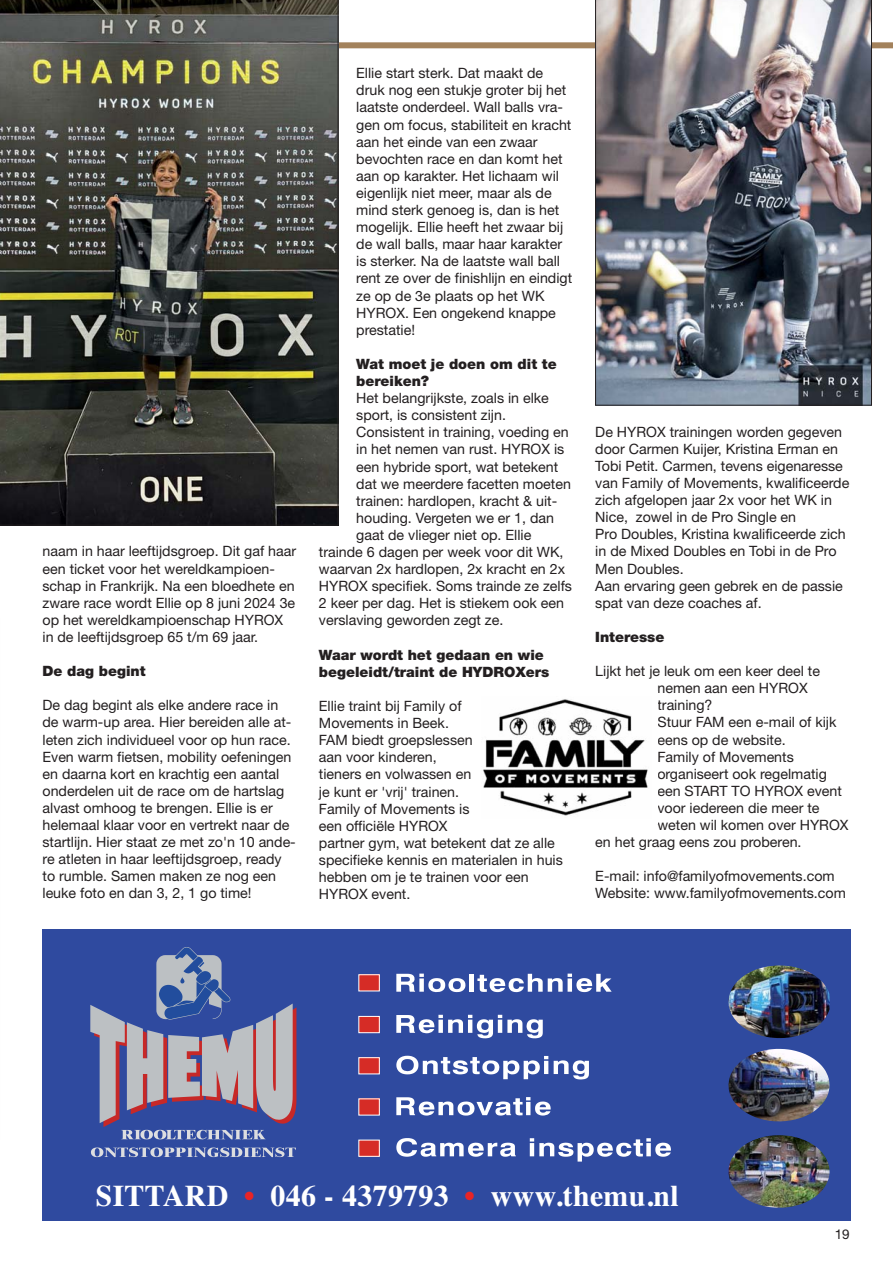
<style>
.page{position:relative;width:893px;height:1263px;background:#fff}
.page>*{position:absolute;margin:0;border:0;box-sizing:border-box;transform-origin:0 0}
.t1{font:700 30px "Times";letter-spacing:.01em;color:#fff}
.t2{font:14.25px/17.1px "Helvetica Neue";color:#231f20}
.t3{font:900 14.25px/17.1px "Helvetica Neue";color:#231f20}
.t4{font:13.5px "Helvetica Neue";color:#231f20}
.s1{color:#e92426}
</style>
<div class="page">
<div style="left:285px;top:42px;width:608px;height:6px;background:#a3825c"></div>
<hr style="left:0;top:1032px;width:1px;height:231px;background:#52c1af">
<img style="left:0;top:1032px;width:1px;height:108px">
<div style="left:43px;top:929px;width:807px;height:291px;background:#2f4a9f"></div>
<svg style="left:91px;top:1147px;width:205px;height:10px"></svg>
<svg style="left:90px;top:947px;width:206px;height:192px"></svg>
<img style="left:728px;top:965px;width:101px;height:73px">
<img style="left:728px;top:1049px;width:101px;height:73px">
<svg style="left:396px;top:973px;width:70px;height:19px"></svg>
<div style="left:469px;top:974px;width:5px;height:18px;background:#fff"></div>
<svg style="left:477px;top:973px;width:135px;height:19px"></svg>
<svg style="left:396px;top:1015px;width:147px;height:23px"></svg>
<svg style="left:396px;top:1056px;width:152px;height:23px"></svg>
<hr style="left:544px;top:1061px;width:4px;height:13px;background:#fff">
<svg style="left:554px;top:1060px;width:35px;height:19px"></svg>
<svg style="left:396px;top:1097px;width:155px;height:18px"></svg>
<svg style="left:396px;top:1138px;width:120px;height:19px"></svg>
<svg style="left:530px;top:1138px;width:141px;height:23px"></svg>
<div style="left:359px;top:1140px;width:20px;height:16px;background:#d62c26"></div>
<div style="left:359px;top:1099px;width:20px;height:16px;background:#d62c26"></div>
<div style="left:359px;top:1058px;width:20px;height:16px;background:#d62c26"></div>
<div style="left:359px;top:1016px;width:20px;height:17px;background:#d62c26"></div>
<div style="left:359px;top:1016px;width:20px;height:17px;border:1px solid #fff"></div>
<div style="left:359px;top:975px;width:20px;height:16px;background:#d62c26"></div>
<img style="left:728px;top:1135px;width:102px;height:73px">
<svg style="left:0;top:0;width:338px;height:525px"></svg>
<img style="left:595px;top:0;width:277px;height:405px">
<img style="left:483px;top:699px;width:165px;height:117px">
<p class="t2" style="left:43px;top:544px;width:255px">naam in haar leeftijdsgroep. Dit gaf haar een ticket voor het wereldkampioen&shy;schap in Frankrijk. Na een bloedhete en zware race wordt Ellie op 8 juni 2024 3e op het wereldkampioenschap HYROX in de leeftijdsgroep 65 t/m 69 jaar.</p>
<p class="t3" style="left:43px;top:664px;width:105px">De dag begint</p>
<p class="t2" style="left:43px;top:698px;width:255px">De dag begint als elke andere race in de warm-up area. Hier bereiden alle at&shy;leten zich individueel voor op hun race.<br>Even warm fietsen, mobility oefeningen en daarna kort en krachtig een aantal onderdelen uit de race om de hartslag alvast omhoog te brengen. Ellie is er helemaal klaar voor en vertrekt naar de startlijn. Hier staat ze met zo'n 10 ande&shy;re atleten in haar leeftijdsgroep, ready to rumble. Samen maken ze nog een leuke foto en dan 3, 2, 1 go time!</p>
<p class="t2" style="left:356px;top:66px;width:217px">Ellie start sterk. Dat maakt de druk nog een stukje groter bij het laatste onderdeel. Wall balls vra&shy;gen om focus, stabiliteit en kracht aan het einde van een zwaar bevochten race en dan komt het aan op karakter. Het lichaam wil eigenlijk niet meer, maar als de mind sterk genoeg is, dan is het mogelijk. Ellie heeft het zwaar bij de wall balls, maar haar karakter is sterker. Na de laatste wall ball rent ze over de finishlijn en eindigt ze op de 3e plaats op het WK<br>HYROX. Een ongekend knappe prestatie!</p>
<p class="t3" style="left:356px;top:356px;width:202px">Wat moet je doen om dit te bereiken?</p>
<p class="t2" style="left:356px;top:391px;width:194px">Het belangrijkste, zoals in elke</p>
<p class="t2" style="left:356px;top:408px;width:151px">sport, is consistent zijn.</p>
<p class="t2" style="left:356px;top:425px;width:214px">Consistent in training, voeding en</p>
<p class="t2" style="left:356px;top:442px;width:209px">in het nemen van rust. HYROX is</p>
<p class="t2" style="left:356px;top:459px;width:204px">een hybride sport, wat betekent</p>
<p class="t2" style="left:356px;top:476px;width:216px">dat we meerdere facetten moeten</p>
<p class="t2" style="left:356px;top:493px;width:202px">trainen: hardlopen, kracht &amp; uit-</p>
<p class="t2" style="left:356px;top:511px;width:199px">houding. Vergeten we er 1, dan</p>
<p class="t2" style="left:356px;top:528px;width:177px">gaat de vlieger niet op. Ellie</p>
<p class="t2" style="left:319px;top:545px;width:246px">trainde 6 dagen per week voor dit WK,</p>
<p class="t2" style="left:319px;top:562px;width:248px">waarvan 2x hardlopen, 2x kracht en 2x</p>
<p class="t2" style="left:319px;top:579px;width:255px">HYROX specifiek. Soms trainde ze zelfs</p>
<p class="t2" style="left:319px;top:596px;width:247px">2 keer per dag. Het is stiekem ook een</p>
<p class="t2" style="left:319px;top:613px;width:186px">verslaving geworden zegt ze.</p>
<p class="t3" style="left:319px;top:647px;width:232px">Waar wordt het gedaan en wie begeleidt/traint de HYDROXers</p>
<p class="t2" style="left:319px;top:699px;width:245px">Ellie traint bij Family of<br>Movements in Beek.<br>FAM biedt groepslessen<br>aan voor kinderen,<br>tieners en volwassen en<br>je kunt er 'vrij' trainen.<br>Family of Movements is<br>een officiële HYROX<br>partner gym, wat betekent dat ze alle specifieke kennis en materialen in huis hebben om je te trainen voor een<br>HYROX event.</p>
<p class="t2" style="left:595px;top:424px;width:256px">De HYROX trainingen worden gegeven door Carmen Kuijer, Kristina Erman en Tobi Petit. Carmen, tevens eigenaresse van Family of Movements, kwalificeerde zich afgelopen jaar 2x voor het WK in Nice, zowel in de Pro Single en<br>Pro Doubles, Kristina kwalificeerde zich in de Mixed Doubles en Tobi in de Pro Men Doubles.<br>Aan ervaring geen gebrek en de passie spat van deze coaches af.</p>
<p class="t3" style="left:595px;top:629px;width:71px">Interesse</p>
<p class="t2" style="left:595px;top:664px;width:226px">Lijkt het je leuk om een keer deel te</p>
<p class="t2" style="left:657px;top:681px;width:152px">nemen aan een HYROX</p>
<p class="t2" style="left:657px;top:698px;width:57px">training?</p>
<p class="t2" style="left:657px;top:715px;width:181px">Stuur FAM een e-mail of kijk</p>
<p class="t2" style="left:657px;top:732px;width:130px">eens op de website.</p>
<p class="t2" style="left:657px;top:749px;width:138px">Family of Movements</p>
<p class="t2" style="left:657px;top:766px;width:171px">organiseert ook regelmatig</p>
<p class="t2" style="left:657px;top:784px;width:186px">een START TO HYROX event</p>
<p class="t2" style="left:657px;top:801px;width:164px">voor iedereen die meer te</p>
<p class="t2" style="left:657px;top:818px;width:193px">weten wil komen over HYROX</p>
<p class="t2" style="left:595px;top:835px;width:208px">en het graag eens zou proberen.</p>
<p class="t2" style="left:595px;top:869px;width:252px">E-mail: info@familyofmovements.com<br>Website: www.familyofmovements.com</p>
<h1 class="t1" style="left:96px;top:1185px;width:585px">SITTARD <span class="s1">•</span> 046 - 4379793 <span class="s1">•</span> www.themu.nl</h1>
<p class="t4" style="left:835px;top:1229px;width:16px">19</p>
</div>
